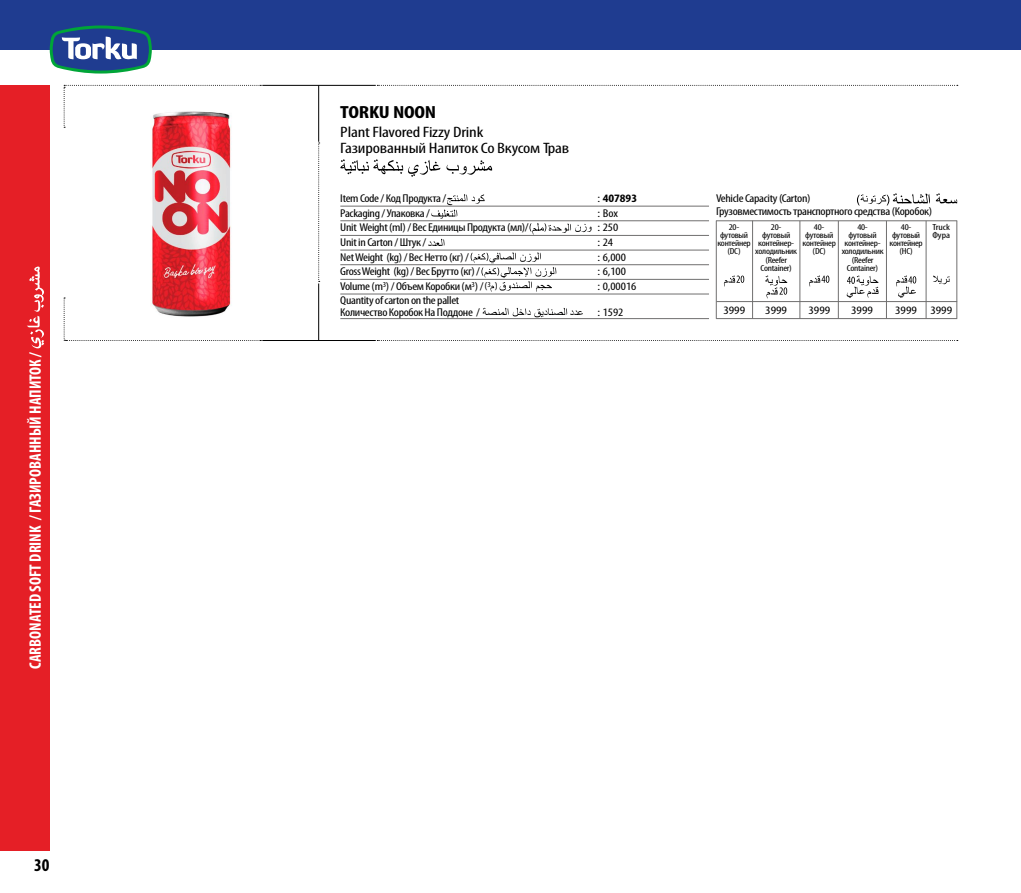
<style>
.page{position:relative;width:1021px;height:893px;background:#fff}
.page>*{position:absolute;margin:0;border:0;box-sizing:border-box;transform-origin:0 0}
.t1{font:700 condensed 18px "Myriad Pro";color:#000}
.t2{font:700 condensed 17.7px "Myriad Pro";letter-spacing:-.01em;color:#000;scale:1.25 1}
.t3{font:700 condensed 16.65px "Myriad Pro";color:#fff}
.t4{font:condensed 15.15px/16.2px "Myriad Pro";letter-spacing:-.01em;color:#000;scale:1.25 1}
.t5{font:condensed 11.4px/14.7px "Myriad Pro";letter-spacing:-.025em;color:#000;scale:1.19 1}
.t6{font:condensed 11.4px/14.7px "Myriad Pro";color:#000;scale:1.25 1}
.t7{font:condensed 11.4px "Myriad Pro";letter-spacing:-.025em;color:#000;scale:1.25 1}
.t8{font:condensed 10.05px "Myriad Pro";color:#000;scale:1.19 1}
.t9{font:condensed 8.85px/8.2px "Myriad Pro";letter-spacing:-.025em;color:#000;text-align:center;scale:1.19 1}
.t10{font:condensed 8.85px/8.2px "Myriad Pro";color:#000;scale:1.25 1}
.s1{font-weight:700}
</style>
<div class="page">
<img style="left:151px;top:128px;width:81px;height:170px">
<svg style="left:340px;top:159px;width:100px;height:18px"></svg>
<svg style="left:446px;top:160px;width:46px;height:15px"></svg>
<hr style="left:318px;top:85px;width:1px;height:57px;background:#000">
<hr style="left:318px;top:283px;width:1px;height:57px;background:#000">
<hr style="left:262px;top:85px;width:114px;height:1px;background:#000">
<hr style="left:262px;top:340px;width:114px;height:1px;background:#000">
<svg style="left:377px;top:85px;width:580px;height:1px"></svg>
<svg style="left:377px;top:340px;width:580px;height:1px"></svg>
<svg style="left:64px;top:85px;width:197px;height:43px"></svg>
<svg style="left:64px;top:298px;width:197px;height:43px"></svg>
<svg style="left:318px;top:143px;width:2px;height:139px"></svg>
<div style="left:0;top:0;width:1020px;height:50px;background:#1f3c90"></div>
<svg style="left:50px;top:26px;width:102px;height:48px"></svg>
<hr style="left:340px;top:206px;width:369px;height:1px;background:#706f6f">
<hr style="left:340px;top:220px;width:369px;height:1px;background:#706f6f">
<hr style="left:340px;top:235px;width:369px;height:1px;background:#706f6f">
<hr style="left:340px;top:250px;width:369px;height:1px;background:#706f6f">
<hr style="left:340px;top:264px;width:369px;height:1px;background:#706f6f">
<hr style="left:340px;top:279px;width:369px;height:1px;background:#706f6f">
<hr style="left:340px;top:294px;width:369px;height:1px;background:#706f6f">
<hr style="left:340px;top:318px;width:369px;height:1px;background:#706f6f">
<svg style="left:935px;top:193px;width:22px;height:10px"></svg>
<svg style="left:857px;top:193px;width:72px;height:13px"></svg>
<hr style="left:716px;top:220px;width:241px;height:1px;background:#706f6f">
<hr style="left:716px;top:301px;width:241px;height:1px;background:#706f6f">
<hr style="left:716px;top:318px;width:241px;height:1px;background:#706f6f">
<hr style="left:716px;top:221px;width:1px;height:98px;background:#706f6f">
<hr style="left:956px;top:221px;width:1px;height:97px;background:#706f6f">
<hr style="left:925px;top:221px;width:1px;height:98px;background:#706f6f">
<hr style="left:752px;top:221px;width:1px;height:98px;background:#706f6f">
<hr style="left:838px;top:221px;width:1px;height:98px;background:#706f6f">
<hr style="left:886px;top:221px;width:1px;height:98px;background:#706f6f">
<hr style="left:799px;top:221px;width:1px;height:98px;background:#706f6f">
<svg style="left:765px;top:275px;width:22px;height:24px"></svg>
<svg style="left:724px;top:275px;width:20px;height:12px"></svg>
<svg style="left:809px;top:275px;width:20px;height:12px"></svg>
<svg style="left:846px;top:275px;width:32px;height:23px"></svg>
<svg style="left:896px;top:275px;width:20px;height:23px"></svg>
<svg style="left:933px;top:275px;width:16px;height:9px"></svg>
<svg style="left:431px;top:194px;width:53px;height:25px"></svg>
<svg style="left:428px;top:239px;width:16px;height:7px"></svg>
<svg style="left:482px;top:308px;width:101px;height:9px"></svg>
<svg style="left:470px;top:252px;width:86px;height:40px"></svg>
<svg style="left:529px;top:223px;width:62px;height:12px"></svg>
<div style="left:0;top:85px;width:50px;height:765px;background:#e51f26"></div>
<svg style="left:27px;top:267px;width:17px;height:81px"></svg>
<h3 class="t3" style="left:25px;top:669px;width:319px;rotate:-90deg">CARBONATED SOFT DRINK / ГАЗИРОВАННЫЙ НАПИТОК /</h3>
<h1 class="t1" style="left:34px;top:854px;width:17px">30</h1>
<h2 class="t2" style="left:340px;top:101px;width:78px">TORKU NOON</h2>
<h3 class="t4" style="left:340px;top:124px;width:185px">Plant Flavored Fizzy Drink<br>Газированный Напиток Со Вкусом Трав</h3>
<p class="t5" style="left:340px;top:191px;width:160px">Item Code / Код Продукта /<br>Packaging / Упаковка /<br>Unit Weight (ml) / Вес Единицы Продукта (мл)/<br>Unit in Carton / Штук /<br>Net Weight (kg) / Вес Нетто (кг) /<br>Gross Weight (kg) / Вес Брутто (кг) /<br>Volume (m<sup>3</sup>) / Объем Коробки (м<sup>3</sup>) /<br>Quantity of carton on the pallet</p>
<p class="t5" style="left:340px;top:304px;width:119px">Количество Коробок На Поддоне /</p>
<p class="t8" style="left:484px;top:280px;width:13px">(<sup>3</sup> )</p>
<p class="t5" style="left:716px;top:192px;width:183px;line-height:12.8px">Vehicle Capacity (Carton)<br>Грузовместимость транспортного средства (Коробок)</p>
<p class="t9" style="left:755px;top:223px;width:37px">20-<br>футовый контейнер&shy;холодильник (Reefer<br>Container)</p>
<p class="t6" style="left:597px;top:191px;width:33px">: <span class="s1">407893 </span>: Box<br>: 250<br>:24<br>: 6,000<br>: 6,100<br>: 0,00016</p>
<p class="t7" style="left:597px;top:305px;width:22px">: 1592</p>
<p class="t7" style="left:723px;top:304px;width:19px">3999</p>
<p class="t7" style="left:765px;top:304px;width:19px">3999</p>
<p class="t7" style="left:808px;top:304px;width:19px">3999</p>
<p class="t7" style="left:851px;top:304px;width:19px">3999</p>
<p class="t6" style="left:895px;top:303px;width:47px">3999 3999</p>
<p class="t9" style="left:717px;top:223px;width:30px">20- футовый контейнер (DC)</p>
<p class="t9" style="left:802px;top:223px;width:30px">40- футовый контейнер (DC)</p>
<p class="t9" style="left:841px;top:223px;width:37px">40-<br>футовый контейнер&shy;холодильник (Reefer<br>Container)</p>
<p class="t9" style="left:889px;top:223px;width:30px">40- футовый контейнер (HC)</p>
<p class="t10" style="left:932px;top:223px;width:16px">Truck<br>Фура</p>
</div>
